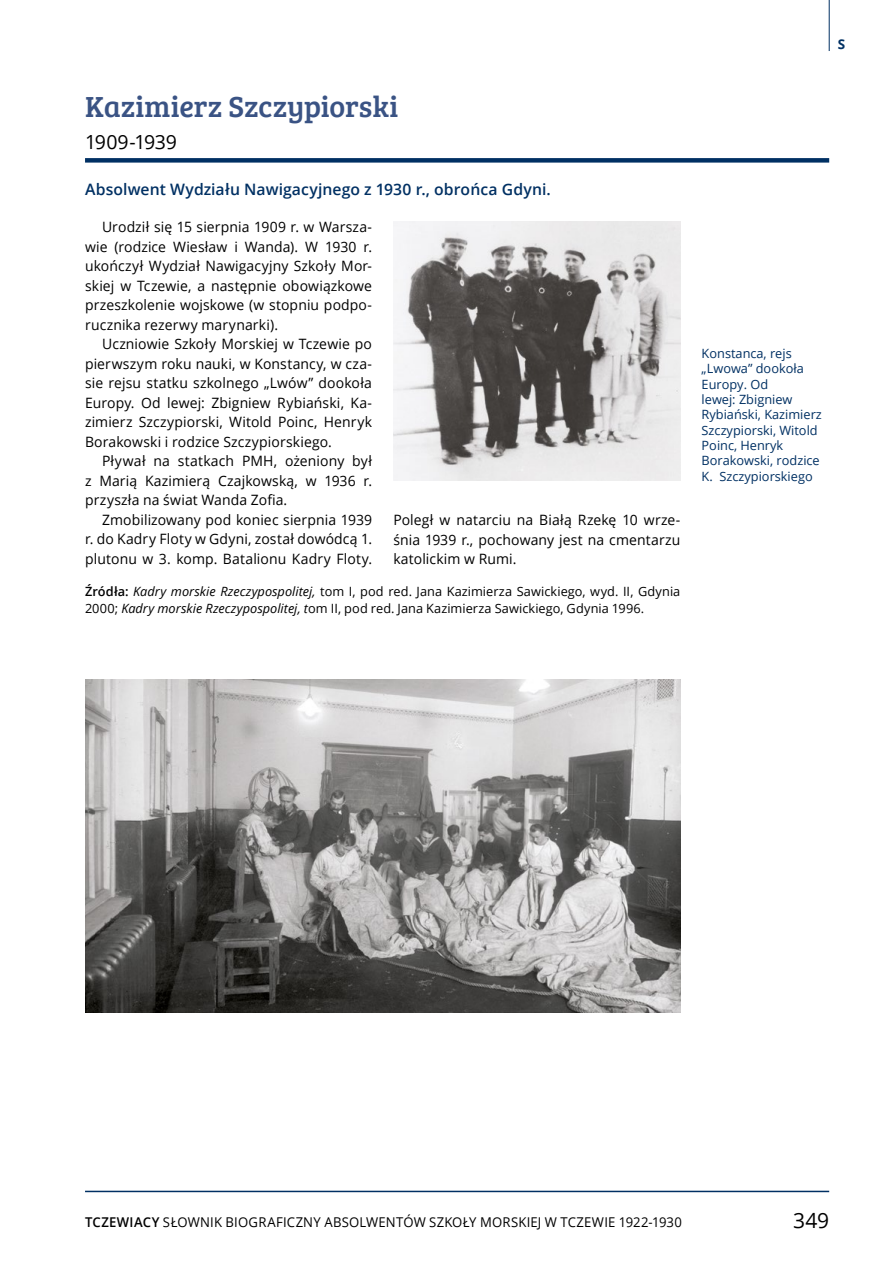
<style>
.page{position:relative;width:893px;height:1263px;background:#fff}
.page>*{position:absolute;margin:0;border:0;box-sizing:border-box;transform-origin:0 0}
.t1{font:30px "Bree Serif";color:#3a5384}
.t2{font:21px "Open Sans";color:#000}
.t3{font:19.5px "Open Sans";letter-spacing:-.015em;color:#000}
.t4{font:600 15.75px "Open Sans";letter-spacing:.005em;color:#003063}
.t5{font:14.25px/19.5px "Open Sans";letter-spacing:.01em;color:#000;text-align:justify}
.t6{font:13.5px "Open Sans";letter-spacing:.015em;color:#000}
.t7{font:700 13.5px "Open Sans";color:#003063}
.t8{font:12.75px/16.5px "Open Sans";letter-spacing:.005em;color:#000}
.t9{font:12.75px/15.3px "Open Sans";color:#003063}
.s1{font-weight:600}
.s2{font-style:italic}
</style>
<div class="page">
<hr style="left:85px;top:1191px;width:744px;height:1px;background:#003063">
<hr style="left:829px;top:0;width:1px;height:51px;background:#003063">
<div style="left:85px;top:158px;width:744px;height:5px;background:#003063"></div>
<img style="left:393px;top:221px;width:287px;height:259px">
<img style="left:85px;top:679px;width:595px;height:334px">
<h1 class="t1" style="left:85px;top:85px;width:315px">Kazimierz Szczypiorski</h1>
<h3 class="t3" style="left:85px;top:128px;width:94px">1909-1939</h3>
<p class="t4" style="left:85px;top:178px;width:467px">Absolwent Wydziału Nawigacyjnego z 1930 r., obrońca Gdyni.</p>
<p class="t5" style="left:85px;top:217px;width:289px;text-indent:17px">Urodził się 15 sierpnia 1909 r. w Warsza&shy;wie (rodzice Wiesław i Wanda). W 1930 r. ukończył Wydział Nawigacyjny Szkoły Mor&shy;skiej w Tczewie, a następnie obowiązkowe przeszkolenie wojskowe (w stopniu podpo&shy;rucznika rezerwy marynarki).</p>
<p class="t5" style="left:85px;top:334px;width:289px;text-indent:17px">Uczniowie Szkoły Morskiej w Tczewie po pierwszym roku nauki, w Konstancy, w cza&shy;sie rejsu statku szkolnego „Lwów” dookoła Europy. Od lewej: Zbigniew Rybiański, Ka&shy;zimierz Szczypiorski, Witold Poinc, Henryk Borakowski i rodzice Szczypiorskiego.</p>
<p class="t5" style="left:85px;top:451px;width:289px;text-indent:17px">Pływał na statkach PMH, ożeniony był z Marią Kazimierą Czajkowską, w 1936 r. przyszła na świat Wanda Zofia.</p>
<p class="t5" style="left:85px;top:509px;width:289px;text-indent:17px">Zmobilizowany pod koniec sierpnia 1939 r. do Kadry Floty w Gdyni, został dowódcą 1. plutonu w 3. komp. Batalionu Kadry Floty.</p>
<p class="t5" style="left:393px;top:510px;width:289px">Poległ w natarciu na Białą Rzekę 10 wrze&shy;śnia 1939 r., pochowany jest na cmentarzu katolickim w Rumi.</p>
<p class="t8" style="left:85px;top:583px;width:597px"><span class="s1">Źródła:</span> <span class="s2">Kadry morskie Rzeczypospolitej,</span> tom I, pod red. Jana Kazimierza Sawickiego, wyd. II, Gdynia<br>2000; <span class="s2">Kadry morskie Rzeczypospolitej, t</span>om II, pod red. Jana Kazimierza Sawickiego, Gdynia 1996.</p>
<p class="t7" style="left:838px;top:34px;width:9px">S</p>
<p class="t9" style="left:702px;top:345px;width:122px">Konstanca, rejs „Lwowa” dookoła<br>Europy. Od<br>lewej: Zbigniew<br>Rybiański, Kazimierz<br>Szczypiorski, Witold<br>Poinc, Henryk<br>Borakowski, rodzice<br>K. Szczypiorskiego</p>
<p class="t6" style="left:85px;top:1212px;width:598px"><span class="s1">TCZEWIACY</span> SŁOWNIK BIOGRAFICZNY ABSOLWENTÓW SZKOŁY MORSKIEJ W TCZEWIE 1922-1930</p>
<h2 class="t2" style="left:793px;top:1206px;width:38px">349</h2>
</div>
